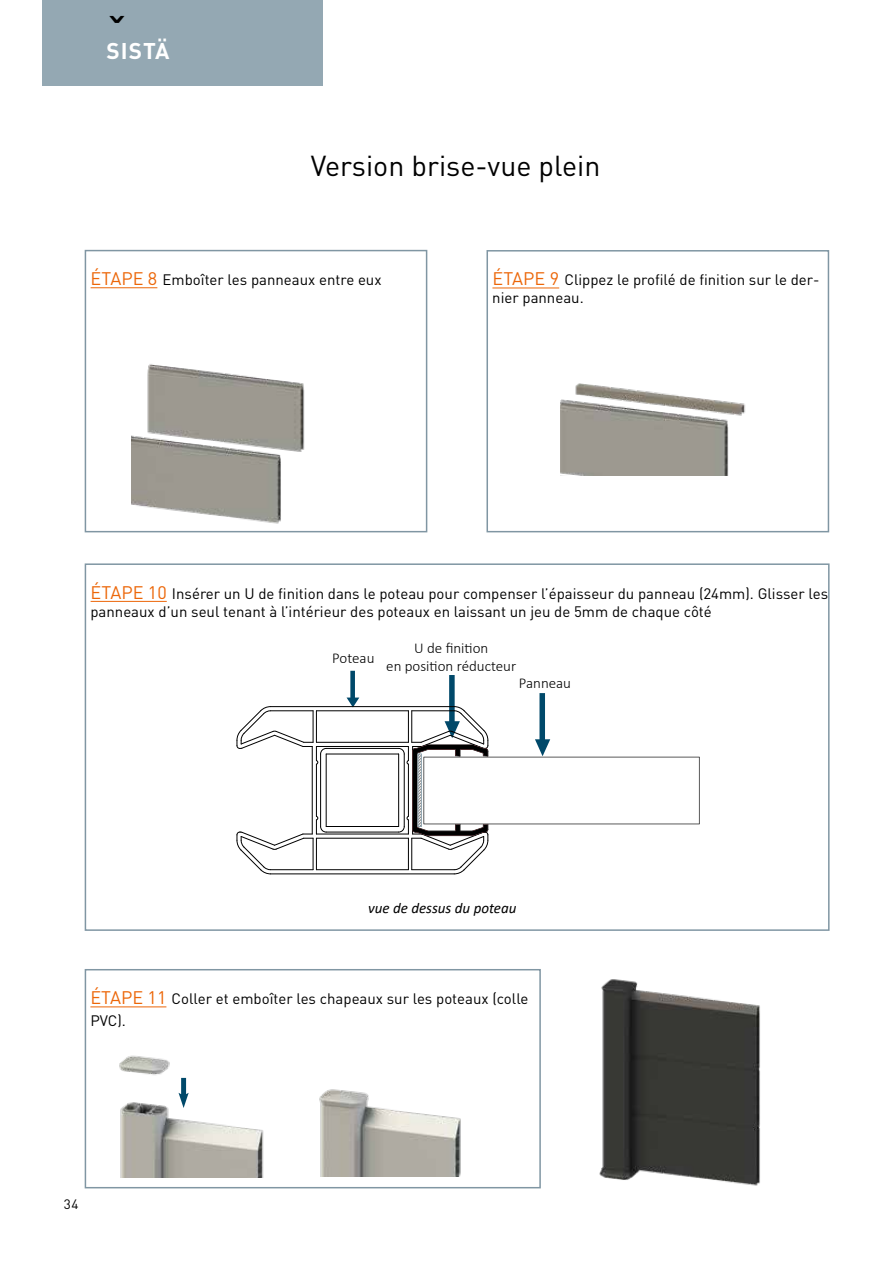
<style>
.page{position:relative;width:893px;height:1263px;background:#fff}
.page>*{position:absolute;margin:0;border:0;box-sizing:border-box;transform-origin:0 0}
.t1{font:28.5px "DIN Pro";color:#000}
.t2{font:700 22.5px "DIN Pro";letter-spacing:.045em;color:#fff}
.t3{font:15px/18px "DIN Pro";color:#000}
.t4{font:300 15px/18px "Calibri";color:#000;text-align:center}
.t5{font:italic 15px "Calibri";color:#000}
.t6{font:13.5px "DIN Pro";color:#000}
.s1{font-size:18px;color:#ec6608}
</style>
<div class="page">
<div style="left:43px;top:0;width:280px;height:85px;background:#94a8b3"></div>
<hr style="left:91px;top:287px;width:66px;height:1px;background:#ec6608">
<div style="left:85px;top:250px;width:342px;height:282px;border:2px solid #8096a3"></div>
<hr style="left:492px;top:287px;width:67px;height:1px;background:#ec6608">
<div style="left:486px;top:250px;width:343px;height:282px;border:2px solid #8096a3"></div>
<hr style="left:90px;top:1006px;width:76px;height:1px;background:#ec6608">
<div style="left:85px;top:969px;width:456px;height:219px;border:2px solid #8096a3"></div>
<img style="left:599px;top:979px;width:161px;height:207px">
<img style="left:119px;top:1055px;width:145px;height:122px">
<img style="left:319px;top:1089px;width:142px;height:88px">
<img style="left:132px;top:385px;width:173px;height:139px">
<svg style="left:147px;top:364px;width:157px;height:21px"></svg>
<img style="left:561px;top:383px;width:185px;height:92px">
<hr style="left:91px;top:601px;width:76px;height:1px;background:#ec6608">
<div style="left:85px;top:563px;width:745px;height:368px;border:2px solid #8096a3"></div>
<svg style="left:535px;top:693px;width:15px;height:63px"></svg>
<svg style="left:347px;top:671px;width:12px;height:35px"></svg>
<hr style="left:316px;top:869px;width:92px;height:1px;background:#000">
<hr style="left:316px;top:838px;width:92px;height:1px;background:#000">
<hr style="left:316px;top:710px;width:92px;height:1px;background:#000">
<hr style="left:316px;top:742px;width:92px;height:1px;background:#000">
<hr style="left:316px;top:746px;width:92px;height:1px;background:#000">
<hr style="left:316px;top:834px;width:92px;height:1px;background:#000">
<hr style="left:316px;top:764px;width:1px;height:52px;background:#000">
<hr style="left:271px;top:706px;width:183px;height:1px;background:#000">
<hr style="left:312px;top:746px;width:1px;height:88px;background:#000">
<hr style="left:271px;top:873px;width:183px;height:1px;background:#000">
<hr style="left:326px;top:826px;width:73px;height:1px;background:#000">
<hr style="left:326px;top:754px;width:1px;height:72px;background:#000">
<hr style="left:326px;top:754px;width:73px;height:1px;background:#000">
<hr style="left:326px;top:748px;width:73px;height:1px;background:#000">
<svg style="left:236px;top:706px;width:91px;height:59px"></svg>
<hr style="left:320px;top:754px;width:1px;height:72px;background:#000">
<svg style="left:236px;top:815px;width:91px;height:59px"></svg>
<hr style="left:326px;top:832px;width:73px;height:1px;background:#000">
<svg style="left:398px;top:675px;width:91px;height:199px"></svg>
<div style="left:418px;top:753px;width:4px;height:74px;border:1px solid #95a9b4"></div>
<h2 class="t2" style="left:106px;top:32px;width:65px"><sup>ˇ</sup>SISTÄ</h2>
<h1 class="t1" style="left:311px;top:143px;width:291px">Version brise-vue plein</h1>
<p class="t3" style="left:91px;top:269px;width:292px"><span class="s1">ÉTAPE 8</span> Emboîter les panneaux entre eux</p>
<p class="t3" style="left:492px;top:270px;width:329px"><span class="s1">ÉTAPE 9</span> Clippez le profilé de finition sur le der&shy;nier panneau.</p>
<p class="t3" style="left:90px;top:583px;width:739px"><span class="s1">ÉTAPE 10</span> Insérer un U de finition dans le poteau pour compenser l’épaisseur du panneau (24mm). Glisser les panneaux d’un seul tenant à l’intérieur des poteaux en laissant un jeu de 5mm de chaque côté</p>
<p class="t4" style="left:386px;top:638px;width:131px">U de finition<br>en position réducteur</p>
<p class="t4" style="left:519px;top:674px;width:54px">Panneau</p>
<p class="t4" style="left:332px;top:649px;width:44px">Poteau</p>
<p class="t5" style="left:368px;top:898px;width:150px">vue de dessus du poteau</p>
<p class="t3" style="left:90px;top:987px;width:440px;line-height:21.6px"><span class="s1">ÉTAPE 11</span> Coller et emboîter les chapeaux sur les poteaux (colle<br>PVC).</p>
<p class="t6" style="left:64px;top:1193px;width:16px">34</p>
</div>
